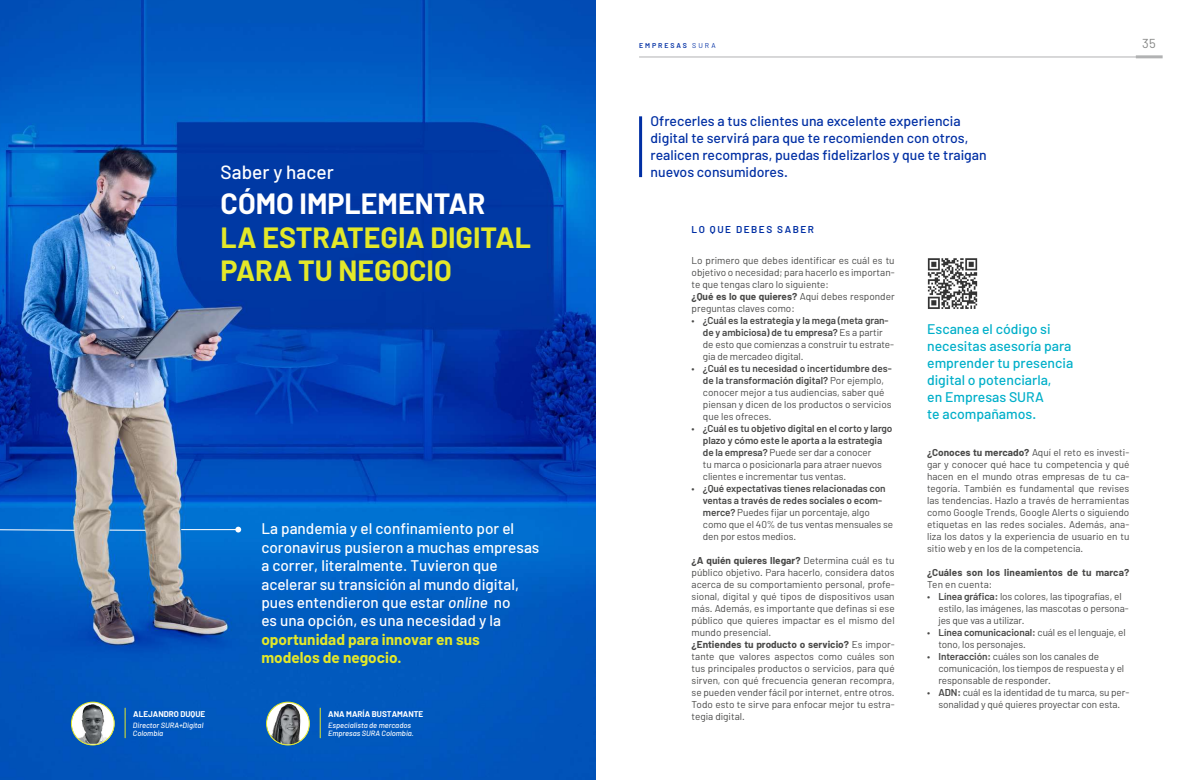
<style>
.page{position:relative;width:1191px;height:780px;background:#fff}
.page>*{position:absolute;margin:0;border:0;box-sizing:border-box;transform-origin:0 0}
.t1{font:700 28.6px/33.8px "Barlow";color:#e3e829}
.t2{font:700 28.6px "Barlow";color:#fff}
.t3{font:500 19.1px "Barlow";color:#fff}
.t4{font:500 15.3px/18.4px "Barlow";color:#fff}
.t5{font:700 15.3px/18.4px "Barlow";color:#e3e829}
.t6{font:500 14px/17px "Barlow";color:#002fa4}
.t7{font:500 14px/17px "Barlow";color:#00afc9}
.t8{font:13px "Barlow";color:#868786}
.t9{font:10px/12px "Barlow";color:#484847}
.t10{font:700 10px "Barlow";letter-spacing:.01em;color:#484847}
.t11{font:600 10px "Barlow";letter-spacing:.15em;color:#002fa4}
.t12{font:700 8.1px "Barlow";color:#fff}
.t13{font:italic 500 7.6px/8.2px "Barlow";color:#fff}
.t14{font:600 7px "Barlow";letter-spacing:.28em;color:#002fa4}
.s1{font-style:italic}
.s2{font-weight:400}
.s3{font-weight:700}
.s4{font-weight:600}
</style>
<div class="page">
<hr style="left:639px;top:57px;width:522px;height:1px;background:#b1b2b3">
<hr style="left:1135px;top:55px;width:27px;height:3px;background:#b1b2b3">
<hr style="left:639px;top:116px;width:3px;height:61px;background:#002fa4">
<img style="left:0;top:0;width:595px;height:780px">
<hr style="left:181px;top:529px;width:57px;height:1px;background:#fff">
<hr style="left:110px;top:529px;width:35px;height:1px;background:#fff">
<svg style="left:0;top:528px;width:75px;height:3px"></svg>
<svg style="left:235px;top:526px;width:6px;height:6px"></svg>
<div style="left:72px;top:702px;width:42px;height:43px;border:2px solid #fff;border-radius:50%"></div>
<img style="left:72px;top:704px;width:41px;height:39px">
<div style="left:71px;top:701px;width:44px;height:44px;border:1px solid #e3e829;border-radius:50%"></div>
<svg style="left:125px;top:708px;width:1px;height:29px"></svg>
<div style="left:267px;top:702px;width:42px;height:43px;border:2px solid #fff;border-radius:50%"></div>
<img style="left:270px;top:704px;width:38px;height:40px">
<div style="left:266px;top:701px;width:44px;height:44px;border:1px solid #e3e829;border-radius:50%"></div>
<svg style="left:320px;top:708px;width:1px;height:29px"></svg>
<img style="left:927px;top:258px;width:51px;height:51px">
<h2 class="t3" style="left:221px;top:158px;width:115px">Saber y hacer</h2>
<h1 class="t2" style="left:221px;top:182px;width:266px">CÓMO IMPLEMENTAR</h1>
<h1 class="t1" style="left:221px;top:218px;width:312px">LA ESTRATEGIA DIGITAL<br>PARA TU NEGOCIO</h1>
<p class="t12" style="left:133px;top:707px;width:74px">ALEJANDRO DUQUE</p>
<p class="t13" style="left:133px;top:720px;width:72px">Director SURA+Digital<br>Colombia</p>
<h3 class="t4" style="left:261px;top:518px;width:279px">La pandemia y el confinamiento por el coronavirus pusieron a muchas empresas a correr, literalmente. Tuvieron que acelerar su transición al mundo digital, pues entendieron que estar <span class="s1">online</span> no<br>es una opción, es una necesidad y la</h3>
<h3 class="t5" style="left:261px;top:628px;width:220px">oportunidad para innovar en sus modelos de negocio.</h3>
<p class="t12" style="left:328px;top:707px;width:97px">ANA MARÍA BUSTAMANTE</p>
<p class="t13" style="left:328px;top:720px;width:87px">Especialista de mercados<br>Empresas SURA Colombia.</p>
<p class="t14" style="left:639px;top:41px;width:78px">EMPRESAS <span class="s2">SURA</span></p>
<h3 class="t8" style="left:1142px;top:35px;width:15px">35</h3>
<h3 class="t6" style="left:650px;top:112px;width:337px">Ofrecerles a tus clientes una excelente experiencia digital te servirá para que te recomienden con otros, realicen recompras, puedas fidelizarlos y que te traigan nuevos consumidores.</h3>
<p class="t11" style="left:691px;top:223px;width:124px">LO QUE DEBES SABER</p>
<p class="t9" style="left:691px;top:254px;width:204px">Lo primero que debes identificar es cuál es tu objetivo o necesidad; para hacerlo es importan&shy;te que tengas claro lo siguiente:<br><span class="s3">¿Qué es lo que quieres?</span> Aquí debes responder preguntas claves como:</p>
<p class="t9" style="left:703px;top:314px;width:193px;text-indent:-11px">• <span class="s4">¿Cuál es la estrategia y la mega (meta gran&shy;de y ambiciosa) de tu empresa?</span> Es a partir de esto que comienzas a construir tu estrate&shy;gia de mercadeo digital.</p>
<p class="t9" style="left:703px;top:362px;width:190px;text-indent:-11px">• <span class="s4">¿Cuál es tu necesidad o incertidumbre des&shy;de la transformación digital?</span> Por ejemplo, conocer mejor a tus audiencias, saber qué piensan y dicen de los productos o servicios que les ofreces.</p>
<p class="t9" style="left:703px;top:422px;width:191px;text-indent:-11px">• <span class="s4">¿Cuál es tu objetivo digital en el corto y largo plazo y cómo este le aporta a la estrategia de la empresa?</span> Puede ser dar a conocer<br>tu marca o posicionarla para atraer nuevos clientes e incrementar tus ventas.</p>
<p class="t9" style="left:703px;top:482px;width:192px;text-indent:-11px">• <span class="s4">¿Qué expectativas tienes relacionadas con ventas a través de redes sociales o ecom&shy;merce?</span> Puedes fijar un porcentaje, algo como que el 40% de tus ventas mensuales se den por estos medios.</p>
<p class="t9" style="left:691px;top:554px;width:204px"><span class="s3">¿A quién quieres llegar?</span> Determina cuál es tu público objetivo. Para hacerlo, considera datos acerca de su comportamiento personal, profe&shy;sional, digital y qué tipos de dispositivos usan más. Además, es importante que definas si ese público que quieres impactar es el mismo del mundo presencial.<br><span class="s3">¿Entiendes tu producto o servicio?</span> Es impor&shy;tante que valores aspectos como cuáles son tus principales productos o servicios, para qué sirven, con qué frecuencia generan recompra, se pueden vender fácil por internet, entre otros.<br>Todo esto te sirve para enfocar mejor tu estra&shy;tegia digital.</p>
<h3 class="t7" style="left:927px;top:320px;width:148px">Escanea el código si necesitas asesoría para emprender tu presencia digital o potenciarla,<br>en Empresas SURA<br>te acompañamos.</h3>
<p class="t9" style="left:927px;top:446px;width:204px;text-align:justify"><span class="s3">¿Conoces tu mercado?</span> Aquí el reto es investi&shy;gar y conocer qué hace tu competencia y qué hacen en el mundo otras empresas de tu ca&shy;tegoría. También es fundamental que revises las tendencias. Hazlo a través de herramientas como Google Trends, Google Alerts o siguiendo etiquetas en las redes sociales. Además, ana&shy;liza los datos y la experiencia de usuario en tu sitio web y en los de la competencia.</p>
<p class="t10" style="left:927px;top:566px;width:204px">¿Cuáles son los lineamientos de tu marca?</p>
<p class="t9" style="left:927px;top:578px;width:67px">Ten en cuenta:</p>
<p class="t9" style="left:938px;top:590px;width:192px;text-indent:-11px">• <span class="s4">Línea gráfica:</span> los colores, las tipografías, el estilo, las imágenes, las mascotas o persona&shy;jes que vas a utilizar.</p>
<p class="t9" style="left:938px;top:626px;width:189px;text-indent:-11px">• <span class="s4">Línea comunicacional:</span> cuál es el lenguaje, el tono, los personajes.</p>
<p class="t9" style="left:938px;top:650px;width:187px;text-indent:-11px">• <span class="s4">Interacción:</span> cuáles son los canales de comunicación, los tiempos de respuesta y el responsable de responder.</p>
<p class="t9" style="left:927px;top:686px;width:204px;text-align:center">• <span class="s4">ADN:</span> cuál es la identidad de tu marca, su per&shy;sonalidad y qué quieres proyectar con esta.</p>
</div>
